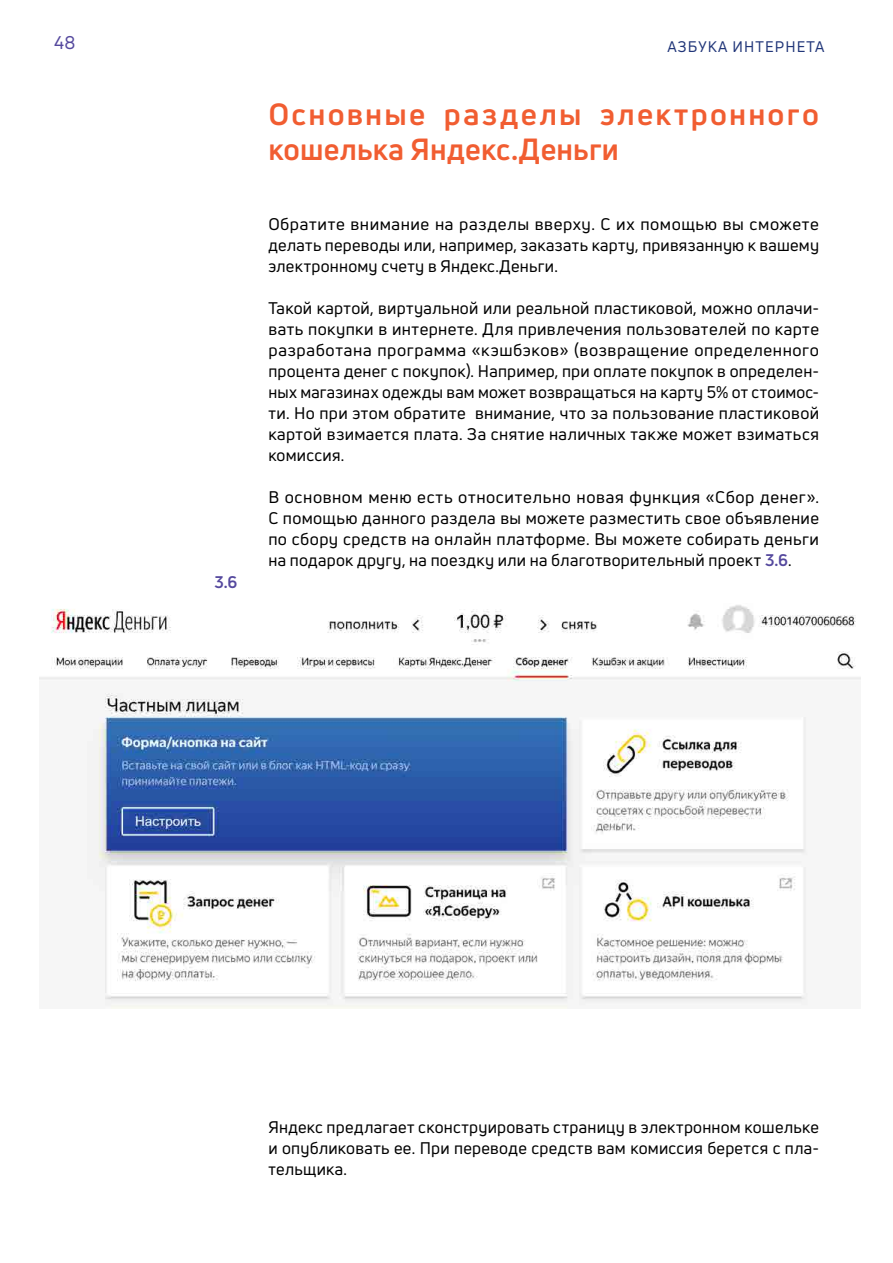
<style>
.page{position:relative;width:893px;height:1263px;background:#fff}
.page>*{position:absolute;margin:0;border:0;box-sizing:border-box;transform-origin:0 0}
.t1{font:700 30px/34.5px "Uni Neue";letter-spacing:.07em;color:#f15d31}
.t2{font:18px "Uni Neue";color:#55499e}
.t3{font:16.5px/21px "Uni Neue";letter-spacing:.02em;color:#000;text-align:justify}
.t4{font:700 16.5px "Uni Neue";color:#55499e}
.t5{font:15px "Uni Neue";letter-spacing:.075em;color:#213679}
.s1{font-weight:700;color:#55499e}
</style>
<div class="page">
<img style="left:39px;top:605px;width:822px;height:404px">
<p class="t2" style="left:54px;top:31px;width:23px">48</p>
<p class="t5" style="left:667px;top:37px;width:159px">АЗБУКА ИНТЕРНЕТА</p>
<h1 class="t1" style="left:268px;top:97px;width:552px">Основные разделы электронного кошелька Яндекс.Деньги</h1>
<p class="t4" style="left:214px;top:571px;width:25px">3.6</p>
<p class="t3" style="left:268px;top:213px;width:552px">Обратите внимание на разделы вверху. С их помощью вы сможете делать переводы или, например, заказать карту, привязанную к вашему электронному счету в Яндекс.Деньги.</p>
<p class="t3" style="left:268px;top:297px;width:552px">Такой картой, виртуальной или реальной пластиковой, можно оплачи&shy;вать покупки в интернете. Для привлечения пользователей по карте разработана программа «кэшбэков» (возвращение определенного процента денег с покупок). Например, при оплате покупок в определен&shy;ных магазинах одежды вам может возвращаться на карту 5% от стоимос&shy;ти. Но при этом обратите внимание, что за пользование пластиковой картой взимается плата. За снятие наличных также может взиматься комиссия.</p>
<p class="t3" style="left:268px;top:486px;width:552px">В основном меню есть относительно новая функция «Сбор денег».<br>С помощью данного раздела вы можете разместить свое объявление по сбору средств на онлайн платформе. Вы можете собирать деньги на подарок другу, на поездку или на благотворительный проект <span class="s1">3.6</span>.</p>
<p class="t3" style="left:268px;top:1116px;width:552px">Яндекс предлагает сконструировать страницу в электронном кошельке и опубликовать ее. При переводе средств вам комиссия берется с пла&shy;тельщика.</p>
</div>
